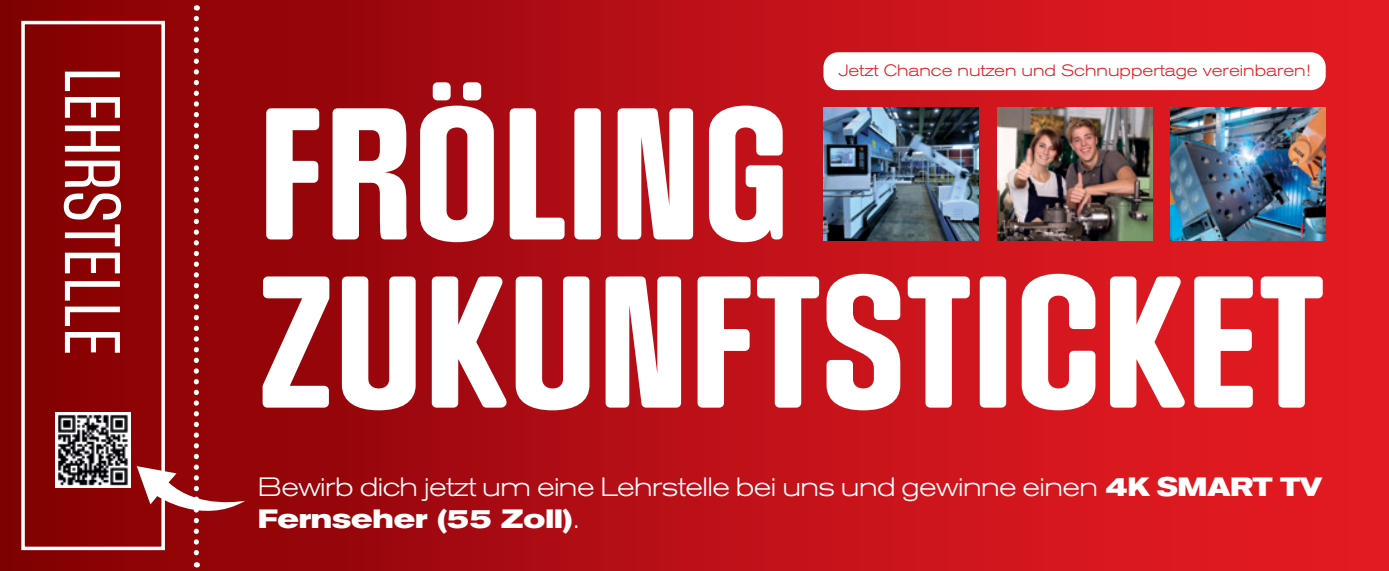
<style>
.page{position:relative;width:1389px;height:571px;background:#fff}
.page>*{position:absolute;margin:0;border:0;box-sizing:border-box;transform-origin:0 0}
.t1{font:158.2px "Social Gothic Soft";color:#fff}
.t2{font:66.5px "Social Gothic";color:#fff}
.t3{font:300 expanded 26.25px/31.5px "Akzidenz Grotesk BQ";letter-spacing:-.02em;color:#fff}
.t4{font:300 expanded 16.28px "Akzidenz Grotesk BQ";color:#e21a21}
.s1{font-weight:700}
</style>
<div class="page">
<div style="left:0;top:0;width:1389px;height:570px;background:linear-gradient(to right,#830104,#ec1d27)"></div>
<div style="left:823px;top:52px;width:503px;height:38px;background:#fff;border-radius:15px"></div>
<div style="left:21px;top:21px;width:144px;height:529px;border:4px solid #fff"></div>
<svg style="left:137px;top:18px;width:108px;height:549px"></svg>
<img style="left:823px;top:108px;width:155px;height:133px">
<img style="left:997px;top:108px;width:155px;height:133px">
<img style="left:1171px;top:108px;width:155px;height:133px">
<img style="left:56px;top:412px;width:75px;height:75px">
<p class="t2" style="left:136px;top:67px;width:290px;rotate:90deg">LEHRSTELLE</p>
<p class="t4" style="left:838px;top:61px;width:474px">Jetzt Chance nutzen und Schnuppertage vereinbaren!</p>
<p class="t1" style="left:258px;top:73px;width:534px">FRÖLING</p>
<p class="t1" style="left:258px;top:241px;width:1068px">ZUKUNFTSTICKET</p>
<p class="t3" style="left:258px;top:471px;width:1066px">Bewirb dich jetzt um eine Lehrstelle bei uns und gewinne einen <span class="s1">4K SMART TV<br>Fernseher (55 Zoll)</span>.</p>
</div>
